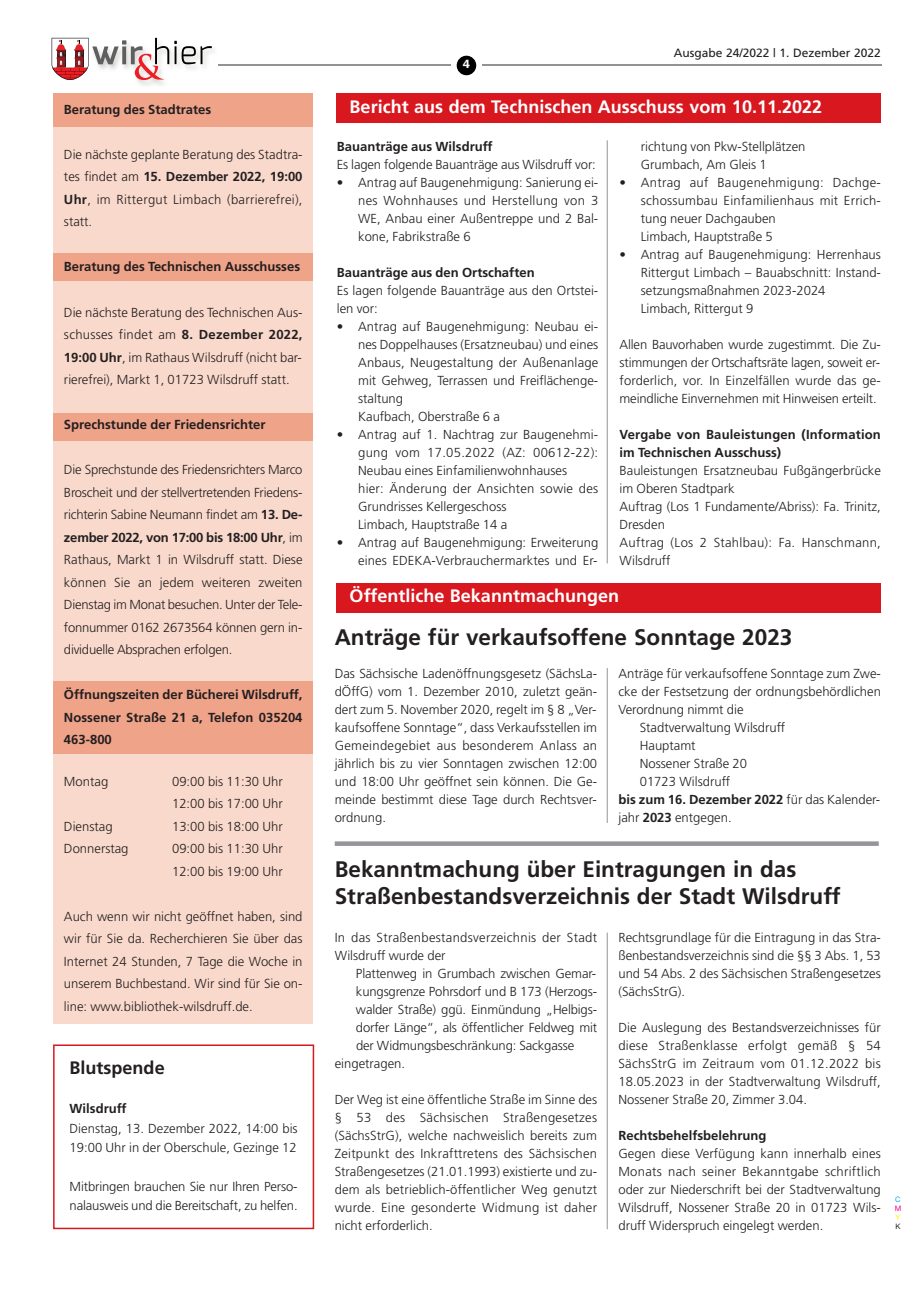
<style>
.page{position:relative;width:915px;height:1293px;background:#fff}
.page>*{position:absolute;margin:0;border:0;box-sizing:border-box;transform-origin:0 0}
.t1{font:700 22.5px/27px "Frutiger";color:#231f20}
.t2{font:700 18px "Frutiger";color:#fff}
.t3{font:700 18px "Frutiger";color:#231f20}
.t4{font:300 13.05px/18px "Frutiger";color:#231f20;text-align:justify}
.t5{font:700 13.05px/22.5px "Frutiger";color:#231f20;text-align:justify}
.t6{font:300 13.05px/18px "Frutiger";letter-spacing:.02em;color:#231f20}
.t7{font:12px "Frutiger";color:#231f20}
.t8{font:600 12px "Franklin Gothic";color:#fff}
.t9{font:7.5px "Helvetica Neue";color:#00aeef}
.t10{font:7.5px "Helvetica Neue";color:#ed028c}
.t11{font:7.5px "Helvetica Neue";color:#fff101}
.t12{font:7.5px "Helvetica Neue";color:#231f20}
.s1{font-weight:700}
.s2{font-weight:300}
</style>
<div class="page">
<svg style="left:52px;top:38px;width:160px;height:42px"></svg>
<hr style="left:218px;top:65px;width:233px;height:1px;background:#939393">
<div style="left:456px;top:56px;width:20px;height:19px;background:#000;border-radius:50%"></div>
<hr style="left:482px;top:65px;width:399px;height:1px;background:#939393">
<div style="left:53px;top:94px;width:259px;height:930px;background:#f9d9cb"></div>
<div style="left:53px;top:94px;width:259px;height:33px;background:#efa389"></div>
<div style="left:53px;top:681px;width:259px;height:72px;background:#efa389"></div>
<div style="left:53px;top:253px;width:259px;height:27px;background:#efa389"></div>
<div style="left:53px;top:413px;width:259px;height:28px;background:#efa389"></div>
<div style="left:337px;top:94px;width:543px;height:29px;background:#d8171f"></div>
<div style="left:337px;top:582px;width:543px;height:30px;background:#d8171f"></div>
<div style="left:53px;top:1044px;width:261px;height:185px;border:2px solid #d8171f"></div>
<div style="left:334px;top:841px;width:544px;height:5px;background:#939598"></div>
<hr style="left:606px;top:932px;width:1px;height:297px;background:#939598">
<hr style="left:606px;top:668px;width:1px;height:155px;background:#939598">
<hr style="left:606px;top:140px;width:1px;height:423px;background:#939598">
<p class="t5" style="left:64px;top:99px;width:149px">Beratung des Stadtrates</p>
<p class="t4" style="left:64px;top:144px;width:240px;line-height:22.5px">Die nächste geplante Beratung des Stadtra&shy;tes findet am <span class="s1">15. Dezember 2022, 19:00<br>Uhr</span>, im Rittergut Limbach (barrierefrei), statt.</p>
<p class="t5" style="left:64px;top:257px;width:237px">Beratung des Technischen Ausschusses</p>
<p class="t4" style="left:64px;top:302px;width:240px;line-height:22.5px">Die nächste Beratung des Technischen Aus&shy;schusses findet am <span class="s1">8. Dezember 2022, 19:00 Uhr</span>, im Rathaus Wilsdruff (nicht bar&shy;rierefrei), Markt 1, 01723 Wilsdruff statt.</p>
<p class="t5" style="left:64px;top:414px;width:203px">Sprechstunde der Friedensrichter</p>
<p class="t4" style="left:64px;top:459px;width:240px;line-height:22.5px">Die Sprechstunde des Friedensrichters Marco Broscheit und der stellvertretenden Friedens&shy;richterin Sabine Neumann findet am <span class="s1">13. De&shy;zember 2022, von 17:00 bis 18:00 Uhr</span>, im Rathaus, Markt 1 in Wilsdruff statt. Diese können Sie an jedem weiteren zweiten Dienstag im Monat besuchen. Unter der Tele&shy;fonnummer 0162 2673564 können gern in&shy;dividuelle Absprachen erfolgen.</p>
<p class="t5" style="left:64px;top:684px;width:240px">Öffnungszeiten der Bücherei Wilsdruff, Nossener Straße 21 a, Telefon 035204<br>463-800</p>
<p class="t4" style="left:64px;top:773px;width:46px">Montag</p>
<p class="t4" style="left:172px;top:771px;width:112px;line-height:22.5px">09:00 bis 11:30 Uhr<br>12:00 bis 17:00 Uhr</p>
<p class="t4" style="left:64px;top:818px;width:50px">Dienstag</p>
<p class="t4" style="left:172px;top:818px;width:112px">13:00 bis 18:00 Uhr</p>
<p class="t4" style="left:64px;top:840px;width:66px">Donnerstag</p>
<p class="t4" style="left:172px;top:838px;width:112px;line-height:22.5px">09:00 bis 11:30 Uhr<br>12:00 bis 19:00 Uhr</p>
<p class="t4" style="left:64px;top:906px;width:240px;line-height:22.5px">Auch wenn wir nicht geöffnet haben, sind wir für Sie da. Recherchieren Sie über das Internet 24 Stunden, 7 Tage die Woche in unserem Buchbestand. Wir sind für Sie on&shy;line: www.bibliothek-wilsdruff.de.</p>
<h2 class="t3" style="left:70px;top:1061px;width:97px">Blutspende</h2>
<p class="t5" style="left:70px;top:1098px;width:59px">Wilsdruff</p>
<p class="t4" style="left:70px;top:1119px;width:229px;line-height:19.4px">Dienstag, 13. Dezember 2022, 14:00 bis<br>19:00 Uhr in der Oberschule, Gezinge 12</p>
<p class="t4" style="left:70px;top:1177px;width:229px;line-height:19.4px">Mitbringen brauchen Sie nur Ihren Perso&shy;nalausweis und die Bereitschaft, zu helfen.</p>
<p class="t8" style="left:462px;top:57px;width:9px">4</p>
<p class="t7" style="left:673px;top:48px;width:209px">Ausgabe 24/2022 | 1. Dezember 2022</p>
<h2 class="t2" style="left:349px;top:100px;width:474px">Bericht aus dem Technischen Ausschuss vom 10.11.2022</h2>
<p class="t5" style="left:337px;top:136px;width:157px">Bauanträge aus Wilsdruff</p>
<p class="t4" style="left:337px;top:156px;width:260px">Es lagen folgende Bauanträge aus Wilsdruff vor:</p>
<p class="t4" style="left:358px;top:174px;width:241px;text-indent:-21px">• Antrag auf Baugenehmigung: Sanierung ei&shy;nes Wohnhauses und Herstellung von 3<br>WE, Anbau einer Außentreppe und 2 Bal&shy;kone, Fabrikstraße 6</p>
<p class="t5" style="left:337px;top:262px;width:199px">Bauanträge aus den Ortschaften</p>
<p class="t4" style="left:337px;top:282px;width:263px">Es lagen folgende Bauanträge aus den Ortstei&shy;len vor:</p>
<p class="t4" style="left:358px;top:318px;width:241px;text-align:left;text-indent:-21px">• Antrag auf Baugenehmigung: Neubau ei&shy;nes Doppelhauses (Ersatzneubau) und eines Anbaus, Neugestaltung der Außenanlage mit Gehweg, Terrassen und Freiflächenge&shy;staltung<br>Kaufbach, Oberstraße 6 a</p>
<p class="t4" style="left:358px;top:426px;width:241px;text-align:left;text-indent:-21px">• Antrag auf 1. Nachtrag zur Baugenehmi&shy;gung vom 17.05.2022 (AZ: 00612-22):<br>Neubau eines Einfamilienwohnhauses<br>hier: Änderung der Ansichten sowie des Grundrisses Kellergeschoss<br>Limbach, Hauptstraße 14 a</p>
<p class="t4" style="left:337px;top:534px;width:263px;text-align:right">• Antrag auf Baugenehmigung: Erweiterung eines EDEKA-Verbrauchermarktes und Er-</p>
<p class="t4" style="left:640px;top:138px;width:166px">richtung von Pkw-Stellplätzen<br>Grumbach, Am Gleis 1</p>
<p class="t6" style="left:640px;top:174px;width:241px;text-indent:-21px">• Antrag auf Baugenehmigung: Dachge&shy;schossumbau Einfamilienhaus mit Errich&shy;tung neuer Dachgauben<br>Limbach, Hauptstraße 5</p>
<p class="t4" style="left:640px;top:246px;width:241px;text-align:left;text-indent:-21px">• Antrag auf Baugenehmigung: Herrenhaus Rittergut Limbach – Bauabschnitt: Instand&shy;setzungsmaßnahmen 2023-2024<br>Limbach, Rittergut 9</p>
<p class="t4" style="left:619px;top:336px;width:263px">Allen Bauvorhaben wurde zugestimmt. Die Zu&shy;stimmungen der Ortschaftsräte lagen, soweit er&shy;forderlich, vor. In Einzelfällen wurde das ge&shy;meindliche Einvernehmen mit Hinweisen erteilt.</p>
<p class="t5" style="left:619px;top:426px;width:263px;line-height:18px">Vergabe von Bauleistungen (Information im Technischen Ausschuss)</p>
<p class="t4" style="left:619px;top:462px;width:263px;text-align:left">Bauleistungen Ersatzneubau Fußgängerbrücke im Oberen Stadtpark<br>Auftrag (Los 1 Fundamente/Abriss): Fa. Trinitz,<br>Dresden<br>Auftrag (Los 2 Stahlbau): Fa. Hanschmann,<br>Wilsdruff</p>
<h2 class="t2" style="left:349px;top:589px;width:271px">Öffentliche Bekanntmachungen</h2>
<h1 class="t1" style="left:334px;top:625px;width:459px">Anträge für verkaufsoffene Sonntage 2023</h1>
<p class="t4" style="left:334px;top:665px;width:264px">Das Sächsische Ladenöffnungsgesetz (SächsLa&shy;dÖffG) vom 1. Dezember 2010, zuletzt geän&shy;dert zum 5. November 2020, regelt im § 8 „Ver&shy;kaufsoffene Sonntage“, dass Verkaufsstellen im Gemeindegebiet aus besonderem Anlass an jährlich bis zu vier Sonntagen zwischen 12:00 und 18:00 Uhr geöffnet sein können. Die Ge&shy;meinde bestimmt diese Tage durch Rechtsver&shy;ordnung.</p>
<p class="t4" style="left:618px;top:665px;width:264px">Anträge für verkaufsoffene Sonntage zum Zwe-</p>
<p class="t4" style="left:618px;top:683px;width:264px">cke der Festsetzung der ordnungsbehördlichen</p>
<p class="t4" style="left:618px;top:701px;width:126px">Verordnung nimmt die</p>
<p class="t4" style="left:639px;top:719px;width:147px">Stadtverwaltung Wilsdruff</p>
<p class="t4" style="left:639px;top:737px;width:57px">Hauptamt</p>
<p class="t4" style="left:639px;top:755px;width:109px">Nossener Straße 20</p>
<p class="t4" style="left:639px;top:773px;width:92px">01723 Wilsdruff</p>
<p class="t5" style="left:618px;top:789px;width:263px">bis zum 16. Dezember 2022 <span class="s2">für das Kalender-</span></p>
<p class="t4" style="left:618px;top:809px;width:115px">jahr <span class="s1">2023</span> entgegen.</p>
<h1 class="t1" style="left:334px;top:857px;width:507px">Bekanntmachung über Eintragungen in das<br>Straßenbestandsverzeichnis der Stadt Wilsdruff</h1>
<p class="t6" style="left:334px;top:930px;width:264px">In das Straßenbestandsverzeichnis der Stadt<br>Wilsdruff wurde der</p>
<p class="t4" style="left:356px;top:966px;width:242px">Plattenweg in Grumbach zwischen Gemar-</p>
<p class="t4" style="left:356px;top:984px;width:242px">kungsgrenze Pohrsdorf und B 173 (Herzogs-</p>
<p class="t4" style="left:356px;top:1002px;width:242px">walder Straße) ggü. Einmündung „Helbigs-</p>
<p class="t4" style="left:356px;top:1020px;width:242px">dorfer Länge“, als öffentlicher Feldweg mit</p>
<p class="t4" style="left:356px;top:1038px;width:220px">der Widmungsbeschränkung: Sackgasse</p>
<p class="t4" style="left:334px;top:1056px;width:72px">eingetragen.</p>
<p class="t4" style="left:334px;top:1092px;width:264px">Der Weg ist eine öffentliche Straße im Sinne des § 53 des Sächsischen Straßengesetzes (SächsStrG), welche nachweislich bereits zum Zeitpunkt des Inkrafttretens des Sächsischen Straßengesetzes (21.01.1993) existierte und zu&shy;dem als betrieblich-öffentlicher Weg genutzt wurde. Eine gesonderte Widmung ist daher nicht erforderlich.</p>
<p class="t4" style="left:618px;top:930px;width:264px">Rechtsgrundlage für die Eintragung in das Stra&shy;ßenbestandsverzeichnis sind die §§ 3 Abs. 1, 53 und 54 Abs. 2 des Sächsischen Straßengesetzes (SächsStrG).</p>
<p class="t4" style="left:618px;top:1020px;width:264px">Die Auslegung des Bestandsverzeichnisses für diese Straßenklasse erfolgt gemäß § 54<br>SächsStrG im Zeitraum vom 01.12.2022 bis 18.05.2023 in der Stadtverwaltung Wilsdruff, Nossener Straße 20, Zimmer 3.04.</p>
<p class="t5" style="left:618px;top:1125px;width:149px">Rechtsbehelfsbelehrung</p>
<p class="t4" style="left:618px;top:1146px;width:264px">Gegen diese Verfügung kann innerhalb eines Monats nach seiner Bekanntgabe schriftlich oder zur Niederschrift bei der Stadtverwaltung Wilsdruff, Nossener Straße 20 in 01723 Wils&shy;druff Widerspruch eingelegt werden.</p>
<p class="t9" style="left:894px;top:1197px;width:7px">C</p>
<p class="t10" style="left:894px;top:1206px;width:8px">M</p>
<p class="t11" style="left:895px;top:1215px;width:6px">Y</p>
<p class="t12" style="left:895px;top:1224px;width:7px">K</p>
</div>
